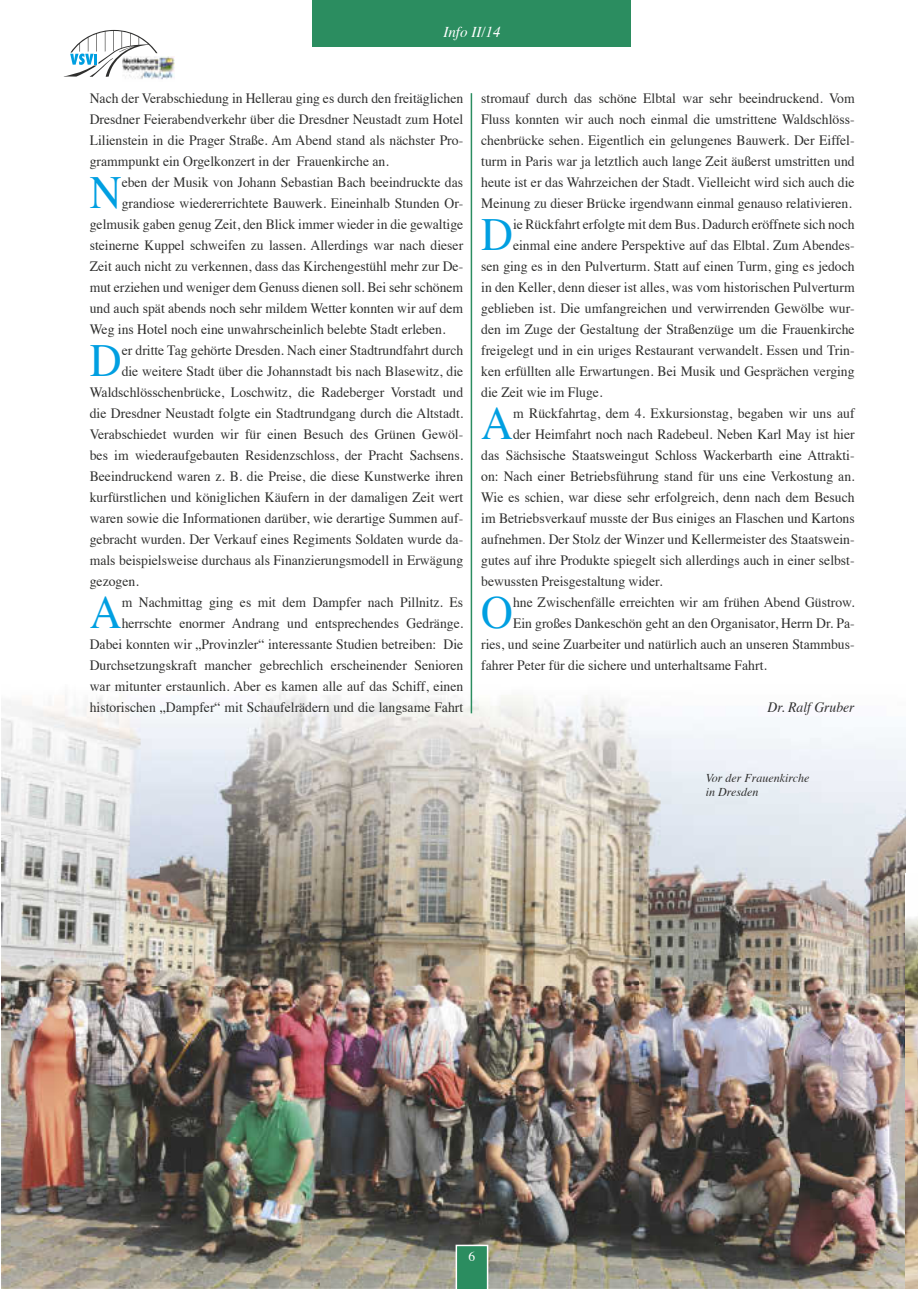
<style>
.page{position:relative;width:918px;height:1289px;background:#fff}
.page>*{position:absolute;margin:0;border:0;box-sizing:border-box;transform-origin:0 0}
.t1{font:46.05px "Times";color:#009fe1;scale:.96 1}
.t2{font:italic 15px "Times";color:#fff}
.t3{font:14.25px/21px "Times";color:#2f2f2e;text-align:justify;scale:.96 1}
.t4{font:italic 14.25px "Times";color:#2f2f2e;scale:.96 1}
.t5{font:13.5px "Times";color:#fff}
.t6{font:italic 12px/14.4px "Times";color:#2f2f2e}
</style>
<div class="page">
<img style="left:1px;top:685px;width:905px;height:603px">
<img style="left:906px;top:917px;width:12px;height:371px">
<div style="left:313px;top:0;width:318px;height:47px;background:#2b8d60"></div>
<svg style="left:455px;top:1243px;width:34px;height:45px;background:#499873"></svg>
<svg style="left:64px;top:30px;width:94px;height:47px"></svg>
<img style="left:122px;top:56px;width:52px;height:24px">
<hr style="left:471px;top:93px;width:1px;height:620px;background:#2b8d60">
<p class="t2" style="left:443px;top:26px;width:59px">Info II/14</p>
<p class="t3" style="left:90px;top:89px;width:391px">Nach der Verabschiedung in Hellerau ging es durch den freitäglichen Dresdner Feierabendverkehr über die Dresdner Neustadt zum Hotel Lilienstein in die Prager Straße. Am Abend stand als nächster Pro&shy;grammpunkt ein Orgelkonzert in der Frauenkirche an.</p>
<h1 class="t1" style="left:90px;top:174px;width:35px">N</h1>
<p class="t3" style="left:122px;top:173px;width:357px">eben der Musik von Johann Sebastian Bach beeindruckte das</p>
<p class="t3" style="left:122px;top:194px;width:357px">grandiose wiedererrichtete Bauwerk. Eineinhalb Stunden Or-</p>
<p class="t3" style="left:90px;top:215px;width:391px">gelmusik gaben genug Zeit, den Blick immer wieder in die gewaltige</p>
<p class="t3" style="left:90px;top:236px;width:391px">steinerne Kuppel schweifen zu lassen. Allerdings war nach dieser</p>
<p class="t3" style="left:90px;top:257px;width:391px">Zeit auch nicht zu verkennen, dass das Kirchengestühl mehr zur De-</p>
<p class="t3" style="left:90px;top:278px;width:391px">mut erziehen und weniger dem Genuss dienen soll. Bei sehr schönem</p>
<p class="t3" style="left:90px;top:299px;width:391px">und auch spät abends noch sehr mildem Wetter konnten wir auf dem</p>
<p class="t3" style="left:90px;top:320px;width:372px">Weg ins Hotel noch eine unwahrscheinlich belebte Stadt erleben.</p>
<h1 class="t1" style="left:90px;top:342px;width:35px">D</h1>
<p class="t3" style="left:122px;top:341px;width:357px">er dritte Tag gehörte Dresden. Nach einer Stadtrundfahrt durch</p>
<p class="t3" style="left:122px;top:362px;width:357px">die weitere Stadt über die Johannstadt bis nach Blasewitz, die</p>
<p class="t3" style="left:90px;top:383px;width:391px">Waldschlösschenbrücke, Loschwitz, die Radeberger Vorstadt und</p>
<p class="t3" style="left:90px;top:404px;width:391px">die Dresdner Neustadt folgte ein Stadtrundgang durch die Altstadt.</p>
<p class="t3" style="left:90px;top:425px;width:391px">Verabschiedet wurden wir für einen Besuch des Grünen Gewöl-</p>
<p class="t3" style="left:90px;top:446px;width:391px">bes im wiederaufgebauten Residenzschloss, der Pracht Sachsens.</p>
<p class="t3" style="left:90px;top:467px;width:391px">Beeindruckend waren z. B. die Preise, die diese Kunstwerke ihren</p>
<p class="t3" style="left:90px;top:488px;width:391px">kurfürstlichen und königlichen Käufern in der damaligen Zeit wert</p>
<p class="t3" style="left:90px;top:509px;width:391px">waren sowie die Informationen darüber, wie derartige Summen auf-</p>
<p class="t3" style="left:90px;top:530px;width:391px">gebracht wurden. Der Verkauf eines Regiments Soldaten wurde da-</p>
<p class="t3" style="left:90px;top:551px;width:391px">mals beispielsweise durchaus als Finanzierungsmodell in Erwägung</p>
<p class="t3" style="left:90px;top:572px;width:53px">gezogen.</p>
<h1 class="t1" style="left:90px;top:594px;width:35px">A</h1>
<p class="t3" style="left:90px;top:593px;width:391px;text-align:right">m Nachmittag ging es mit dem Dampfer nach Pillnitz. Es herrschte enormer Andrang und entsprechendes Gedränge.<br>Dabei konnten wir „Provinzler“ interessante Studien betreiben: Die Durchsetzungskraft mancher gebrechlich erscheinender Senioren war mitunter erstaunlich. Aber es kamen alle auf das Schiff, einen historischen „Dampfer“ mit Schaufelrädern und die langsame Fahrt</p>
<p class="t3" style="left:481px;top:89px;width:391px">stromauf durch das schöne Elbtal war sehr beeindruckend. Vom Fluss konnten wir auch noch einmal die umstrittene Waldschlöss&shy;chenbrücke sehen. Eigentlich ein gelungenes Bauwerk. Der Eiffel&shy;turm in Paris war ja letztlich auch lange Zeit äußerst umstritten und heute ist er das Wahrzeichen der Stadt. Vielleicht wird sich auch die Meinung zu dieser Brücke irgendwann einmal genauso relativieren.</p>
<h1 class="t1" style="left:481px;top:216px;width:35px">D</h1>
<p class="t3" style="left:513px;top:215px;width:357px">ie Rückfahrt erfolgte mit dem Bus. Dadurch eröffnete sich noch</p>
<p class="t3" style="left:513px;top:236px;width:357px">einmal eine andere Perspektive auf das Elbtal. Zum Abendes-</p>
<p class="t3" style="left:481px;top:257px;width:391px">sen ging es in den Pulverturm. Statt auf einen Turm, ging es jedoch</p>
<p class="t3" style="left:481px;top:278px;width:391px">in den Keller, denn dieser ist alles, was vom historischen Pulverturm</p>
<p class="t3" style="left:481px;top:299px;width:391px">geblieben ist. Die umfangreichen und verwirrenden Gewölbe wur-</p>
<p class="t3" style="left:481px;top:320px;width:391px">den im Zuge der Gestaltung der Straßenzüge um die Frauenkirche</p>
<p class="t3" style="left:481px;top:341px;width:391px">freigelegt und in ein uriges Restaurant verwandelt. Essen und Trin-</p>
<p class="t3" style="left:481px;top:362px;width:391px">ken erfüllten alle Erwartungen. Bei Musik und Gesprächen verging</p>
<p class="t3" style="left:481px;top:383px;width:128px">die Zeit wie im Fluge.</p>
<h1 class="t1" style="left:481px;top:405px;width:35px">A</h1>
<p class="t3" style="left:513px;top:404px;width:357px">m Rückfahrtag, dem 4. Exkursionstag, begaben wir uns auf</p>
<p class="t3" style="left:513px;top:425px;width:357px">der Heimfahrt noch nach Radebeul. Neben Karl May ist hier</p>
<p class="t3" style="left:481px;top:446px;width:391px">das Sächsische Staatsweingut Schloss Wackerbarth eine Attrakti-</p>
<p class="t3" style="left:481px;top:467px;width:391px">on: Nach einer Betriebsführung stand für uns eine Verkostung an.</p>
<p class="t3" style="left:481px;top:488px;width:391px">Wie es schien, war diese sehr erfolgreich, denn nach dem Besuch</p>
<p class="t3" style="left:481px;top:509px;width:391px">im Betriebsverkauf musste der Bus einiges an Flaschen und Kartons</p>
<p class="t3" style="left:481px;top:530px;width:391px">aufnehmen. Der Stolz der Winzer und Kellermeister des Staatswein-</p>
<p class="t3" style="left:481px;top:551px;width:391px">gutes auf ihre Produkte spiegelt sich allerdings auch in einer selbst-</p>
<p class="t3" style="left:481px;top:572px;width:190px">bewussten Preisgestaltung wider.</p>
<h1 class="t1" style="left:481px;top:594px;width:35px">O</h1>
<p class="t3" style="left:513px;top:593px;width:357px">hne Zwischenfälle erreichten wir am frühen Abend Güstrow.</p>
<p class="t3" style="left:513px;top:614px;width:357px">Ein großes Dankeschön geht an den Organisator, Herrn Dr. Pa-</p>
<p class="t3" style="left:481px;top:635px;width:391px">ries, und seine Zuarbeiter und natürlich auch an unseren Stammbus-</p>
<p class="t3" style="left:481px;top:656px;width:299px">fahrer Peter für die sichere und unterhaltsame Fahrt.</p>
<p class="t4" style="left:768px;top:701px;width:92px">Dr. Ralf Gruber</p>
<p class="t6" style="left:706px;top:772px;width:105px">Vor der Frauenkirche in Dresden</p>
<p class="t5" style="left:469px;top:1250px;width:8px">6</p>
<p class="t5" style="left:469px;top:1250px;width:8px">8</p>
</div>
